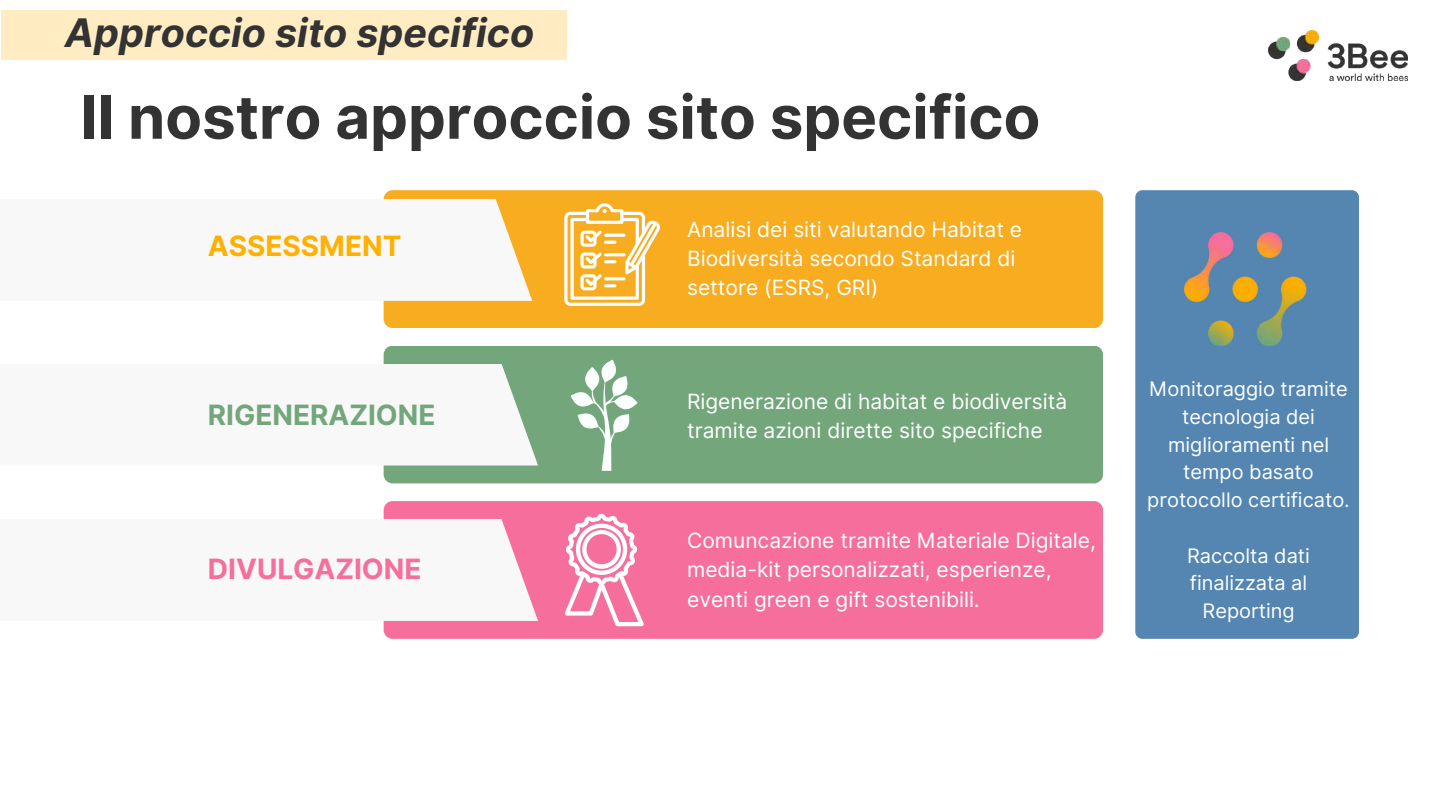
<style>
.page{position:relative;width:1440px;height:810px;background:#fff}
.page>*{position:absolute;margin:0;border:0;box-sizing:border-box;transform-origin:0 0}
.t1{font:700 60px "Inter";color:#333}
.t2{font:italic 700 39.4px "Inter";color:#333}
.t3{font:700 28px "Inter";color:#73a77b}
.t4{font:700 28px "Inter";color:#f66e9c}
.t5{font:700 28px "Inter";color:#ffb000}
.t6{font:21px/29.3px "Inter";color:#fff}
.t7{font:20px/27.8px "Inter";color:#fcffff;text-align:center}
</style>
<div class="page">
<div style="left:384px;top:501px;width:719px;height:138px;background:#f66e9c;border-radius:9px"></div>
<div style="left:384px;top:346px;width:719px;height:137px;background:#73a77b;border-radius:9px"></div>
<div style="left:384px;top:190px;width:719px;height:138px;background:#f8ac20;border-radius:9px"></div>
<svg style="left:383px;top:199px;width:149px;height:102px;background:#f8eedd"></svg>
<svg style="left:383px;top:364px;width:155px;height:102px;background:#e7eee8"></svg>
<svg style="left:384px;top:519px;width:154px;height:102px;background:#f7e7ed"></svg>
<svg style="left:571px;top:360px;width:66px;height:111px"></svg>
<svg style="left:564px;top:203px;width:96px;height:103px"></svg>
<svg style="left:565px;top:514px;width:79px;height:112px"></svg>
<div style="left:1135px;top:190px;width:224px;height:449px;background:#5585b1;border-radius:7px"></div>
<img style="left:1185px;top:233px;width:122px;height:112px">
<img style="left:1268px;top:30px;width:139px;height:51px">
<div style="left:1px;top:11px;width:566px;height:49px;background:#ffecc3"></div>
<h2 class="t2" style="left:65px;top:9px;width:471px">Approccio sito specifico</h2>
<h1 class="t1" style="left:81px;top:81px;width:961px">Il nostro approccio sito specifico</h1>
<h3 class="t5" style="left:208px;top:230px;width:195px">ASSESSMENT</h3>
<h3 class="t3" style="left:208px;top:398px;width:229px">RIGENERAZIONE</h3>
<h3 class="t4" style="left:208px;top:552px;width:215px">DIVULGAZIONE</h3>
<p class="t6" style="left:687px;top:215px;width:337px">Analisi dei siti valutando Habitat e<br>Biodiversità secondo Standard di settore (ESRS, GRI)</p>
<p class="t6" style="left:687px;top:386px;width:382px">Rigenerazione di habitat e biodiversità tramite azioni dirette sito specifiche</p>
<p class="t6" style="left:687px;top:526px;width:410px">Comuncazione tramite Materiale Digitale, media-kit personalizzati, esperienze, eventi green e gift sostenibili.</p>
<p class="t7" style="left:1147px;top:375px;width:204px">Monitoraggio tramite tecnologia dei miglioramenti nel tempo basato protocollo certificato.</p>
<p class="t7" style="left:1187px;top:541px;width:124px">Raccolta dati finalizzata al<br>Reporting</p>
</div>
